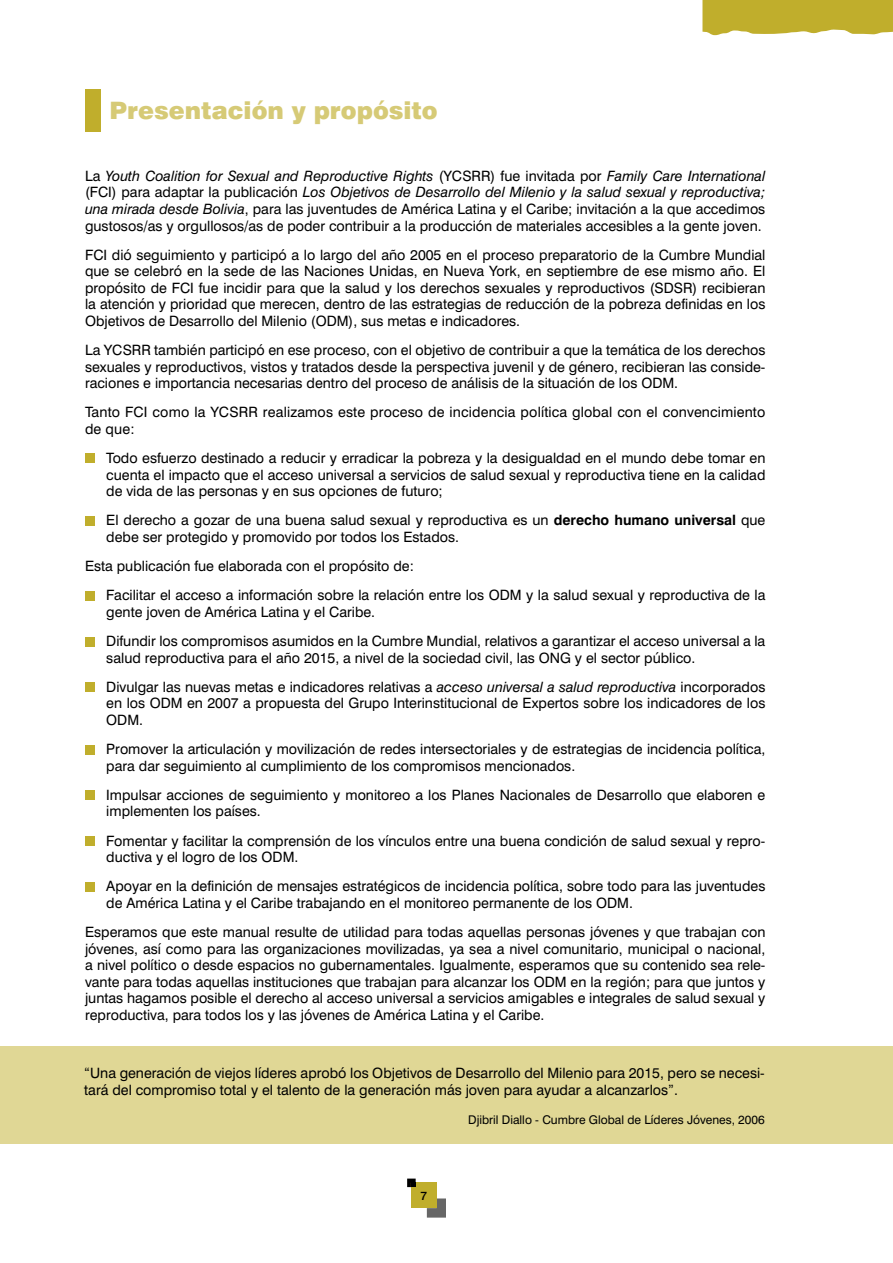
<style>
.page{position:relative;width:893px;height:1263px;background:#fff}
.page>*{position:absolute;margin:0;border:0;box-sizing:border-box;transform-origin:0 0}
.t1{font:900 24px "Swiss 721 BT";color:#d6ca76}
.t2{font:14.25px/16.5px "Swiss 721 BT";color:#000}
.t3{font:12px "Swiss 721 BT";color:#000}
.s1{font-style:italic}
.s2{font-weight:700}
</style>
<div class="page">
<svg style="left:702px;top:0;width:191px;height:35px;background:#c4b33b"></svg>
<div style="left:85px;top:454px;width:9px;height:9px;background:#c0ae2c"></div>
<div style="left:85px;top:516px;width:9px;height:9px;background:#c0ae2c"></div>
<div style="left:85px;top:591px;width:9px;height:9px;background:#c0ae2c"></div>
<div style="left:85px;top:637px;width:9px;height:9px;background:#c0ae2c"></div>
<div style="left:85px;top:683px;width:9px;height:9px;background:#c0ae2c"></div>
<div style="left:85px;top:745px;width:9px;height:9px;background:#c0ae2c"></div>
<div style="left:85px;top:791px;width:9px;height:9px;background:#c0ae2c"></div>
<div style="left:85px;top:836px;width:9px;height:10px;background:#c0ae2c"></div>
<div style="left:85px;top:882px;width:9px;height:9px;background:#c0ae2c"></div>
<div style="left:0;top:1046px;width:893px;height:98px;background:#e0d795"></div>
<div style="left:85px;top:89px;width:15px;height:43px;background:#c0ae2c"></div>
<svg style="left:407px;top:1178px;width:39px;height:39px"></svg>
<h1 class="t1" style="left:109px;top:96px;width:330px">Presentación y propósito</h1>
<p class="t2" style="left:85px;top:168px;width:682px;text-align:justify">La <span class="s1">Youth Coalition for Sexual and Reproductive Rights</span> (YCSRR) fue invitada por <span class="s1">Family Care International </span>(FCI) para adaptar la publicación <span class="s1">Los Objetivos de Desarrollo del Milenio y la salud sexual y reproductiva; una mirada desde Bolivia</span>, para las juventudes de América Latina y el Caribe; invitación a la que accedimos gustosos/as y orgullosos/as de poder contribuir a la producción de materiales accesibles a la gente joven.</p>
<p class="t2" style="left:85px;top:246px;width:682px;text-align:justify">FCI dió seguimiento y participó a lo largo del año 2005 en el proceso preparatorio de la Cumbre Mundial que se celebró en la sede de las Naciones Unidas, en Nueva York, en septiembre de ese mismo año. El propósito de FCI fue incidir para que la salud y los derechos sexuales y reproductivos (SDSR) recibieran la atención y prioridad que merecen, dentro de las estrategias de reducción de la pobreza definidas en los Objetivos de Desarrollo del Milenio (ODM), sus metas e indicadores.</p>
<p class="t2" style="left:85px;top:342px;width:682px;text-align:justify">La YCSRR también participó en ese proceso, con el objetivo de contribuir a que la temática de los derechos sexuales y reproductivos, vistos y tratados desde la perspectiva juvenil y de género, recibieran las conside&shy;raciones e importancia necesarias dentro del proceso de análisis de la situación de los ODM.</p>
<p class="t2" style="left:85px;top:404px;width:682px">Tanto FCI como la YCSRR realizamos este proceso de incidencia política global con el convencimiento de que:</p>
<p class="t2" style="left:106px;top:450px;width:661px;text-align:justify">Todo esfuerzo destinado a reducir y erradicar la pobreza y la desigualdad en el mundo debe tomar en cuenta el impacto que el acceso universal a servicios de salud sexual y reproductiva tiene en la calidad de vida de las personas y en sus opciones de futuro;</p>
<p class="t2" style="left:106px;top:512px;width:661px">El derecho a gozar de una buena salud sexual y reproductiva es un <span class="s2">derecho humano universal</span> que debe ser protegido y promovido por todos los Estados.</p>
<p class="t2" style="left:106px;top:551px;width:661px;line-height:29.2px;text-indent:-21px">Esta publicación fue elaborada con el propósito de:<br>Facilitar el acceso a información sobre la relación entre los ODM y la salud sexual y reproductiva de la</p>
<p class="t2" style="left:106px;top:597px;width:660px;line-height:29.2px">gente joven de América Latina y el Caribe.<br>Difundir los compromisos asumidos en la Cumbre Mundial, relativos a garantizar el acceso universal a la</p>
<p class="t2" style="left:106px;top:643px;width:661px;line-height:29.2px">salud reproductiva para el año 2015, a nivel de la sociedad civil, las ONG y el sector público.<br>Divulgar las nuevas metas e indicadores relativas a <span class="s1">acceso universal a salud reproductiva</span> incorporados</p>
<p class="t2" style="left:106px;top:695px;width:661px">en los ODM en 2007 a propuesta del Grupo Interinstitucional de Expertos sobre los indicadores de los<br>ODM.</p>
<p class="t2" style="left:106px;top:741px;width:661px">Promover la articulación y movilización de redes intersectoriales y de estrategias de incidencia política, para dar seguimiento al cumplimiento de los compromisos mencionados.</p>
<p class="t2" style="left:106px;top:786px;width:661px">Impulsar acciones de seguimiento y monitoreo a los Planes Nacionales de Desarrollo que elaboren e implementen los países.</p>
<p class="t2" style="left:106px;top:832px;width:661px">Fomentar y facilitar la comprensión de los vínculos entre una buena condición de salud sexual y repro&shy;ductiva y el logro de los ODM.</p>
<p class="t2" style="left:106px;top:878px;width:661px">Apoyar en la definición de mensajes estratégicos de incidencia política, sobre todo para las juventudes de América Latina y el Caribe trabajando en el monitoreo permanente de los ODM.</p>
<p class="t2" style="left:85px;top:924px;width:682px;text-align:justify">Esperamos que este manual resulte de utilidad para todas aquellas personas jóvenes y que trabajan con jóvenes, así como para las organizaciones movilizadas, ya sea a nivel comunitario, municipal o nacional, a nivel político o desde espacios no gubernamentales. Igualmente, esperamos que su contenido sea rele&shy;vante para todas aquellas instituciones que trabajan para alcanzar los ODM en la región; para que juntos y juntas hagamos posible el derecho al acceso universal a servicios amigables e integrales de salud sexual y reproductiva, para todos los y las jóvenes de América Latina y el Caribe.</p>
<p class="t2" style="left:84px;top:1064px;width:682px">“Una generación de viejos líderes aprobó los Objetivos de Desarrollo del Milenio para 2015, pero se necesi&shy;tará del compromiso total y el talento de la generación más joven para ayudar a alcanzarlos”.</p>
<p class="t3" style="left:468px;top:1112px;width:298px">Djibril Diallo - Cumbre Global de Líderes Jóvenes, 2006</p>
</div>
